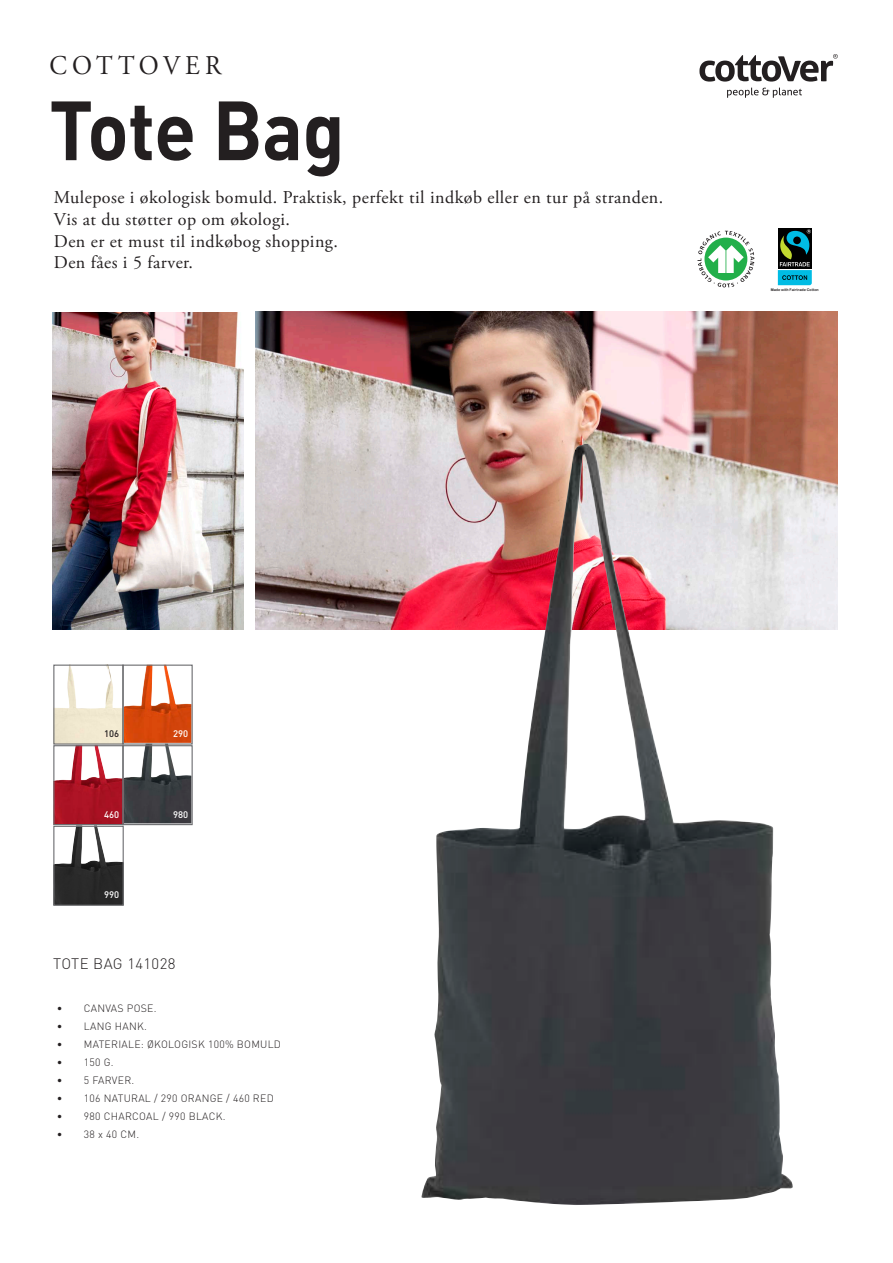
<style>
.page{position:relative;width:893px;height:1263px;background:#fff}
.page>*{position:absolute;margin:0;border:0;box-sizing:border-box;transform-origin:0 0}
.t1{font:700 82.5px "DIN Pro";letter-spacing:-.01em;color:#231f20;scale:.93 1}
.t2{font:27px "Adobe Garamond Pro";letter-spacing:.2em;color:#231f20;scale:.93 1}
.t3{font:18px "Adobe Garamond Pro";letter-spacing:.025em;color:#231f20}
.t4{font:300 15px "DIN Pro";letter-spacing:.025em;color:#231f20}
.t5{font:300 10.5px "DIN Pro";letter-spacing:.025em;color:#231f20}
.t6{font:500 9.45px "DINOT";color:#fff}
.t7{font:500 9.45px "DINOT";color:#231f20}
.t8{font:3.6px "Arial Rounded MT Bold";color:#231f20}
</style>
<div class="page">
<img style="left:124px;top:666px;width:67px;height:157px">
<img style="left:53px;top:666px;width:71px;height:238px">
<img style="left:255px;top:311px;width:583px;height:318px">
<img style="left:52px;top:312px;width:191px;height:317px">
<div style="left:53px;top:664px;width:71px;height:81px;border:1px solid #6c6d70"></div>
<div style="left:53px;top:745px;width:71px;height:80px;border:1px solid #6c6d70"></div>
<div style="left:53px;top:826px;width:71px;height:80px;border:1px solid #6c6d70"></div>
<div style="left:122px;top:664px;width:71px;height:81px;border:1px solid #6c6d70"></div>
<div style="left:122px;top:745px;width:71px;height:80px;border:1px solid #6c6d70"></div>
<svg style="left:699px;top:54px;width:139px;height:28px"></svg>
<svg style="left:727px;top:88px;width:75px;height:10px"></svg>
<img style="left:421px;top:444px;width:372px;height:761px">
<svg style="left:697px;top:231px;width:57px;height:56px"></svg>
<div style="left:778px;top:228px;width:34px;height:41px;background:#000"></div>
<svg style="left:778px;top:229px;width:34px;height:56px"></svg>
<p class="t2" style="left:50px;top:49px;width:186px">COTTOVER</p>
<p class="t1" style="left:49px;top:74px;width:319px">Tote Bag</p>
<p class="t3" style="left:54px;top:187px;width:611px">Mulepose i økologisk bomuld. Praktisk, perfekt til indkøb eller en tur på stranden.</p>
<p class="t3" style="left:54px;top:208px;width:238px">Vis at du støtter op om økologi.</p>
<p class="t3" style="left:54px;top:230px;width:285px">Den er et must til indkøbog shopping.</p>
<p class="t3" style="left:54px;top:252px;width:141px">Den fåes i 5 farver.</p>
<p class="t8" style="left:771px;top:287px;width:50px">Made with Fairtrade Cotton</p>
<p class="t7" style="left:104px;top:728px;width:17px">106</p>
<p class="t6" style="left:104px;top:808px;width:17px">460</p>
<p class="t6" style="left:104px;top:889px;width:17px">990</p>
<p class="t6" style="left:173px;top:728px;width:17px">290</p>
<p class="t6" style="left:173px;top:808px;width:17px">980</p>
<p class="t4" style="left:53px;top:953px;width:124px">TOTE BAG 141028</p>
<p class="t5" style="left:57px;top:1001px;width:101px">• CANVAS POSE.</p>
<p class="t5" style="left:57px;top:1019px;width:91px">• LANG HANK.</p>
<p class="t5" style="left:57px;top:1037px;width:226px">• MATERIALE: ØKOLOGISK 100% BOMULD</p>
<p class="t5" style="left:57px;top:1055px;width:58px">• 150 G.</p>
<p class="t5" style="left:57px;top:1073px;width:79px">• 5 FARVER.</p>
<p class="t5" style="left:57px;top:1091px;width:218px">• 106 NATURAL / 290 ORANGE / 460 RED</p>
<p class="t5" style="left:57px;top:1109px;width:170px">• 980 CHARCOAL / 990 BLACK.</p>
<p class="t5" style="left:57px;top:1127px;width:84px">• 38 x 40 CM.</p>
</div>
